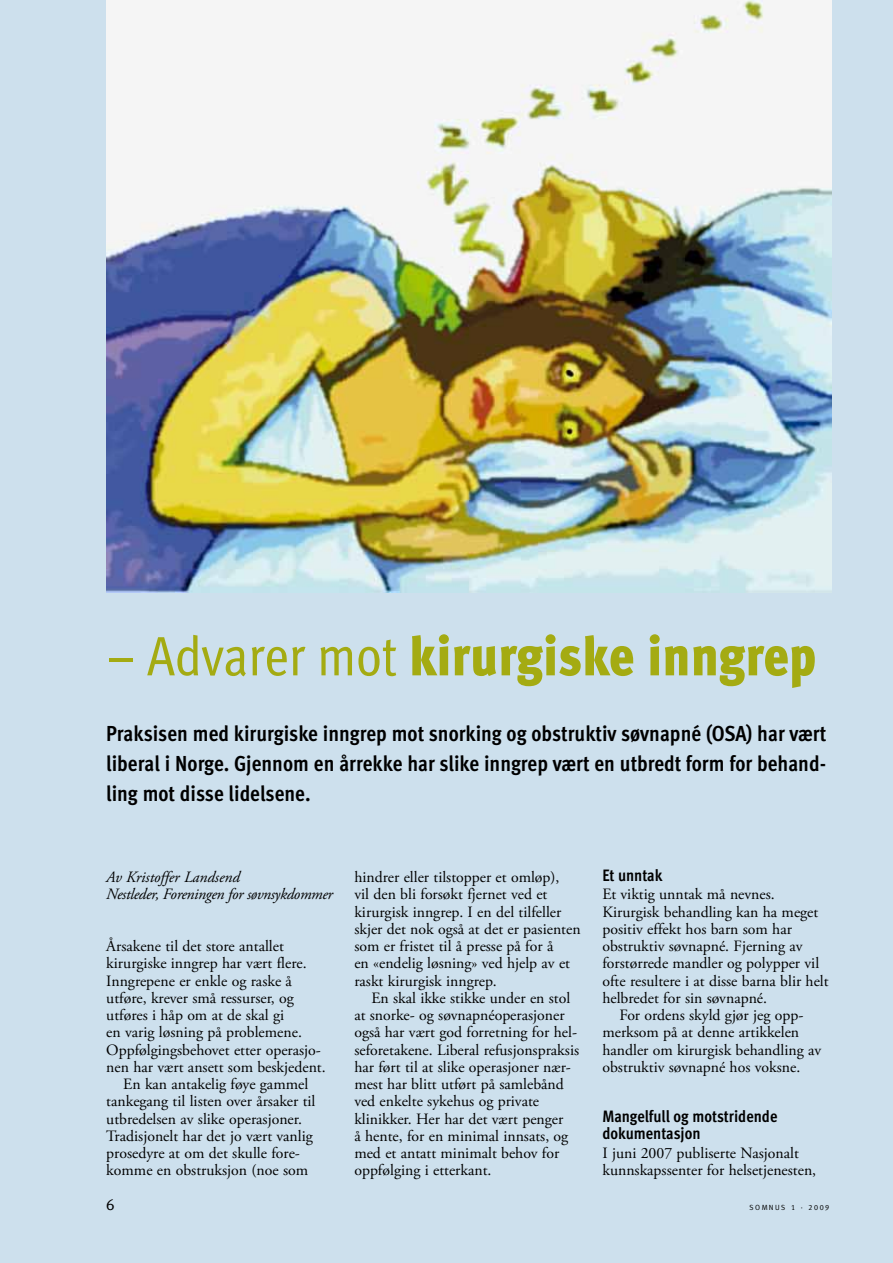
<style>
.page{position:relative;width:893px;height:1263px;background:#cde0ed}
.page>*{position:absolute;margin:0;border:0;box-sizing:border-box;transform-origin:0 0}
.t1{font:900 55.5px "Meta Cond";color:#a4ab12}
.t2{font:700 21.75px/30px "Meta Cond";color:#000;text-align:justify}
.t3{font:700 16.5px/17.2px "Meta Cond";color:#000}
.t4{font:15.75px/17.2px "Adobe Garamond Pro";color:#000}
.t5{font:italic 15.75px/17.2px "Adobe Garamond Pro";letter-spacing:-.02em;color:#000}
.t6{font:15.75px "Meta";color:#000}
.t7{font:7.5px "Meta";letter-spacing:.2em;color:#000}
.s1{font-weight:400}
.s2{font-family:"Meta Caps"}
</style>
<div class="page">
<img style="left:106px;top:0;width:725px;height:592px">
<h1 class="t1" style="left:106px;top:623px;width:712px"><span class="s1">– Advarer mot</span> kirurgiske inngrep</h1>
<h2 class="t2" style="left:106px;top:718px;width:722px">Praksisen med kirurgiske inngrep mot snorking og obstruktiv søvnapné (OSA) har vært liberal i Norge. Gjennom en årrekke har slike inngrep vært en utbredt form for behand&shy;ling mot disse lidelsene.</h2>
<p class="t5" style="left:106px;top:869px;width:228px">Av Kristoffer Landsend<br>Nestleder, Foreningen for søvnsykdommer</p>
<p class="t4" style="left:106px;top:938px;width:179px">Årsakene til det store antallet</p>
<p class="t4" style="left:106px;top:955px;width:202px">kirurgiske inngrep har vært flere.</p>
<p class="t4" style="left:106px;top:972px;width:187px">Inngrepene er enkle og raske å</p>
<p class="t4" style="left:106px;top:990px;width:189px">utføre, krever små ressurser, og</p>
<p class="t4" style="left:106px;top:1007px;width:179px">utføres i håp om at de skal gi</p>
<p class="t4" style="left:106px;top:1024px;width:197px">en varig løsning på problemene.</p>
<p class="t4" style="left:106px;top:1041px;width:216px">Oppfølgingsbehovet etter operasjo-</p>
<p class="t4" style="left:106px;top:1059px;width:221px">nen har vært ansett som beskjedent.</p>
<p class="t4" style="left:123px;top:1076px;width:186px">En kan antakelig føye gammel</p>
<p class="t4" style="left:106px;top:1093px;width:211px">tankegang til listen over årsaker til</p>
<p class="t4" style="left:106px;top:1110px;width:197px">utbredelsen av slike operasjoner.</p>
<p class="t4" style="left:106px;top:1128px;width:208px">Tradisjonelt har det jo vært vanlig</p>
<p class="t4" style="left:106px;top:1145px;width:195px">prosedyre at om det skulle fore-</p>
<p class="t4" style="left:106px;top:1162px;width:203px">komme en obstruksjon (noe som</p>
<p class="t4" style="left:354px;top:869px;width:228px">hindrer eller tilstopper et omløp),<br>vil den bli forsøkt fjernet ved et kirurgisk inngrep. I en del tilfeller skjer det nok også at det er pasienten som er fristet til å presse på for å<br>en «endelig løsning» ved hjelp av et raskt kirurgisk inngrep.</p>
<p class="t4" style="left:354px;top:990px;width:226px;text-indent:17px">En skal ikke stikke under en stol at snorke- og søvnapnéoperasjoner også har vært god forretning for hel&shy;seforetakene. Liberal refusjonspraksis har ført til at slike operasjoner nær&shy;mest har blitt utført på samlebånd ved enkelte sykehus og private klinikker. Her har det vært penger<br>å hente, for en minimal innsats, og med et antatt minimalt behov for oppfølging i etterkant.</p>
<p class="t3" style="left:602px;top:866px;width:62px">Et unntak</p>
<p class="t4" style="left:602px;top:886px;width:174px">Et viktig unntak må nevnes.</p>
<p class="t4" style="left:602px;top:903px;width:217px">Kirurgisk behandling kan ha meget</p>
<p class="t4" style="left:602px;top:921px;width:191px">positiv effekt hos barn som har</p>
<p class="t4" style="left:602px;top:938px;width:202px">obstruktiv søvnapné. Fjerning av</p>
<p class="t4" style="left:602px;top:955px;width:218px">forstørrede mandler og polypper vil</p>
<p class="t4" style="left:602px;top:972px;width:228px">ofte resultere i at disse barna blir helt</p>
<p class="t4" style="left:602px;top:990px;width:166px">helbredet for sin søvnapné.</p>
<p class="t4" style="left:619px;top:1007px;width:186px">For ordens skyld gjør jeg opp-</p>
<p class="t4" style="left:602px;top:1024px;width:198px">merksom på at denne artikkelen</p>
<p class="t4" style="left:602px;top:1041px;width:220px">handler om kirurgisk behandling av</p>
<p class="t4" style="left:602px;top:1059px;width:199px">obstruktiv søvnapné hos voksne.</p>
<p class="t3" style="left:602px;top:1107px;width:176px">Mangelfull og motstridende dokumentasjon</p>
<p class="t4" style="left:602px;top:1145px;width:215px">I juni 2007 publiserte Nasjonalt kunnskapssenter for helsetjenesten,</p>
<p class="t6" style="left:106px;top:1195px;width:10px">6</p>
<p class="t7" style="left:750px;top:1203px;width:81px">SOMNUS <span class="s2">1 · 2009</span></p>
</div>
